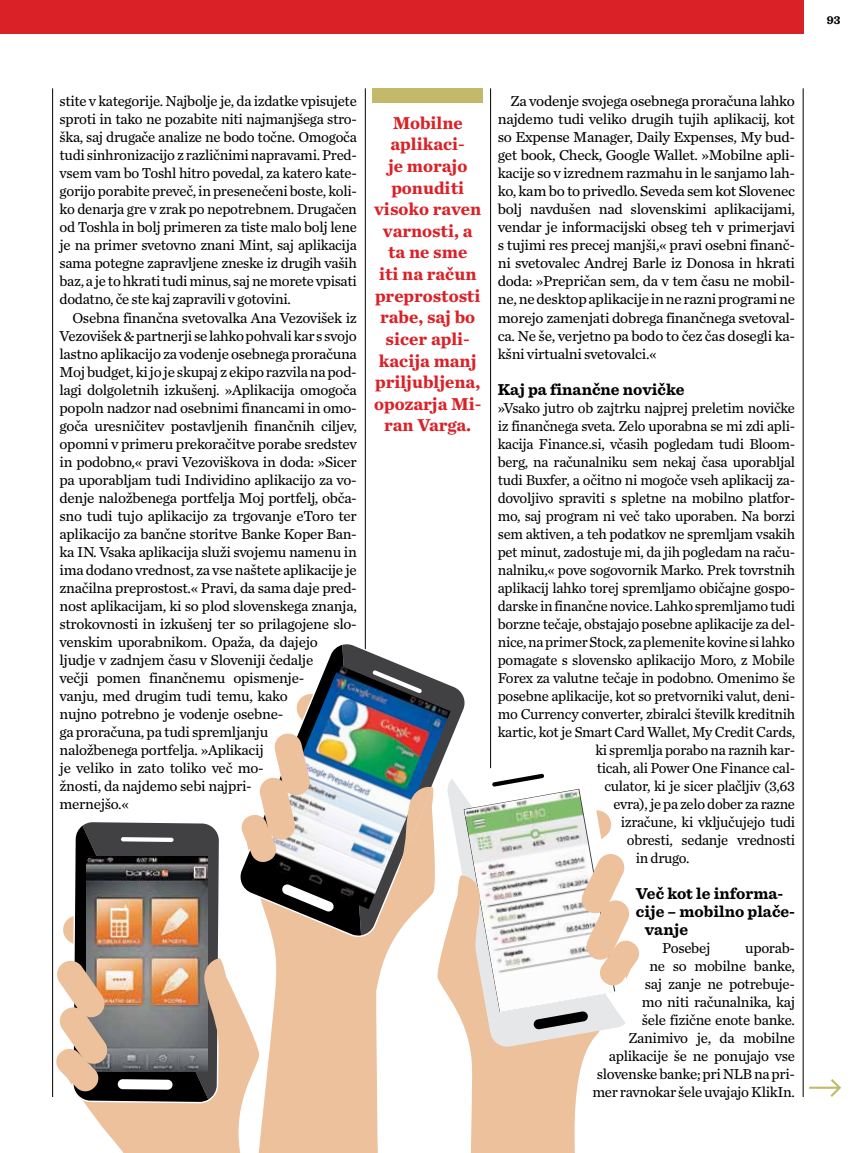
<style>
.page{position:relative;width:864px;height:1153px;background:#fff}
.page>*{position:absolute;margin:0;border:0;box-sizing:border-box;transform-origin:0 0}
.t1{font:700 18px/21.6px "Chronicle Text G2";color:#da2128;text-align:center}
.t2{font:700 16.5px "Sentinel";color:#000}
.t3{font:15px/18px "Chronicle Text G2";letter-spacing:-.02em;color:#000;text-align:justify}
.t4{font:700 12px "Sentinel";color:#000}
</style>
<div class="page">
<hr style="left:52px;top:88px;width:1px;height:1008px;background:#000">
<hr style="left:490px;top:88px;width:1px;height:1008px;background:#000">
<hr style="left:802px;top:88px;width:1px;height:1008px;background:#000">
<div style="left:0;top:0;width:803px;height:34px;background:#da2128"></div>
<hr style="left:365px;top:88px;width:1px;height:1008px;background:#000">
<svg style="left:469px;top:1047px;width:120px;height:105px;background:#eec7a6"></svg>
<svg style="left:465px;top:1029px;width:141px;height:18px;background:#ebd8c8"></svg>
<div style="left:311px;top:1029px;width:67px;height:123px;background:#ecc19c"></div>
<svg style="left:240px;top:644px;width:399px;height:385px"></svg>
<svg style="left:85px;top:913px;width:226px;height:239px;fill:#ecc19c"></svg>
<img style="left:56px;top:822px;width:173px;height:279px">
<div style="left:372px;top:88px;width:110px;height:14px;background:#c2b96b"></div>
<hr style="left:808px;top:1086px;width:30px;height:2px;background:#c2b96b">
<svg style="left:827px;top:1079px;width:14px;height:18px"></svg>
<p class="t3" style="left:60px;top:93px;width:298px">stite v kategorije. Najbolje je, da izdatke vpisujete</p>
<p class="t3" style="left:60px;top:111px;width:299px">sproti in tako ne pozabite niti najmanjšega stro-</p>
<p class="t3" style="left:60px;top:129px;width:299px">ška, saj drugače analize ne bodo točne. Omogoča</p>
<p class="t3" style="left:60px;top:147px;width:299px">tudi sinhronizacijo z različnimi napravami. Pred-</p>
<p class="t3" style="left:60px;top:165px;width:299px">vsem vam bo Toshl hitro povedal, za katero kate-</p>
<p class="t3" style="left:60px;top:183px;width:299px">gorijo porabite preveč, in presenečeni boste, koli-</p>
<p class="t3" style="left:60px;top:201px;width:299px">ko denarja gre v zrak po nepotrebnem. Drugačen</p>
<p class="t3" style="left:60px;top:219px;width:299px">od Toshla in bolj primeren za tiste malo bolj lene</p>
<p class="t3" style="left:60px;top:237px;width:299px">je na primer svetovno znani Mint, saj aplikacija</p>
<p class="t3" style="left:60px;top:255px;width:298px">sama potegne zapravljene zneske iz drugih vaših</p>
<p class="t3" style="left:60px;top:273px;width:299px">baz, a je to hkrati tudi minus, saj ne morete vpisati</p>
<p class="t3" style="left:60px;top:291px;width:233px">dodatno, če ste kaj zapravili v gotovini.</p>
<p class="t3" style="left:72px;top:309px;width:286px">Osebna finančna svetovalka Ana Vezovišek iz</p>
<p class="t3" style="left:60px;top:327px;width:299px">Vezovišek &amp; partnerji se lahko pohvali kar s svojo</p>
<p class="t3" style="left:60px;top:345px;width:299px">lastno aplikacijo za vodenje osebnega proračuna</p>
<p class="t3" style="left:60px;top:363px;width:299px">Moj budget, ki jo je skupaj z ekipo razvila na pod-</p>
<p class="t3" style="left:60px;top:381px;width:299px">lagi dolgoletnih izkušenj. »Aplikacija omogoča</p>
<p class="t3" style="left:60px;top:399px;width:299px">popoln nadzor nad osebnimi financami in omo-</p>
<p class="t3" style="left:60px;top:417px;width:299px">goča uresničitev postavljenih finančnih ciljev,</p>
<p class="t3" style="left:60px;top:435px;width:299px">opomni v primeru prekoračitve porabe sredstev</p>
<p class="t3" style="left:60px;top:453px;width:298px">in podobno,« pravi Vezoviškova in doda: »Sicer</p>
<p class="t3" style="left:60px;top:471px;width:299px">pa uporabljam tudi Individino aplikacijo za vo-</p>
<p class="t3" style="left:60px;top:489px;width:299px">denje naložbenega portfelja Moj portfelj, obča-</p>
<p class="t3" style="left:60px;top:507px;width:299px">sno tudi tujo aplikacijo za trgovanje eToro ter</p>
<p class="t3" style="left:60px;top:525px;width:299px">aplikacijo za bančne storitve Banke Koper Ban-</p>
<p class="t3" style="left:60px;top:543px;width:299px">ka IN. Vsaka aplikacija služi svojemu namenu in</p>
<p class="t3" style="left:60px;top:561px;width:299px">ima dodano vrednost, za vse naštete aplikacije je</p>
<p class="t3" style="left:60px;top:579px;width:299px">značilna preprostost.« Pravi, da sama daje pred-</p>
<p class="t3" style="left:60px;top:597px;width:299px">nost aplikacijam, ki so plod slovenskega znanja,</p>
<p class="t3" style="left:60px;top:615px;width:299px">strokovnosti in izkušenj ter so prilagojene slo-</p>
<p class="t3" style="left:60px;top:633px;width:259px">venskim uporabnikom. Opaža, da dajejo</p>
<p class="t3" style="left:60px;top:651px;width:255px">ljudje v zadnjem času v Sloveniji čedalje</p>
<p class="t3" style="left:60px;top:669px;width:246px">večji pomen finančnemu opismenje-</p>
<p class="t3" style="left:60px;top:687px;width:230px">vanju, med drugim tudi temu, kako</p>
<p class="t3" style="left:60px;top:705px;width:225px">nujno potrebno je vodenje osebne-</p>
<p class="t3" style="left:60px;top:723px;width:210px">ga proračuna, pa tudi spremljanju</p>
<p class="t3" style="left:60px;top:741px;width:205px">naložbenega portfelja. »Aplikacij</p>
<p class="t3" style="left:60px;top:759px;width:206px">je veliko in zato toliko več mo-</p>
<p class="t3" style="left:60px;top:777px;width:194px">žnosti, da najdemo sebi najpri-</p>
<p class="t3" style="left:60px;top:795px;width:71px">mernejšo.«</p>
<p class="t1" style="left:374px;top:112px;width:109px">Mobilne aplikaci-<br>je morajo ponuditi visoko raven varnosti, a ta ne sme<br>iti na račun preprostosti rabe, saj bo sicer apli&shy;kacija manj priljubljena, opozarja Mi&shy;ran Varga.</p>
<p class="t3" style="left:497px;top:93px;width:299px;text-indent:13px">Za vodenje svojega osebnega proračuna lahko najdemo tudi veliko drugih tujih aplikacij, kot so Expense Manager, Daily Expenses, My bud&shy;get book, Check, Google Wallet. »Mobilne apli&shy;kacije so v izrednem razmahu in le sanjamo lah&shy;ko, kam bo to privedlo. Seveda sem kot Slovenec bolj navdušen nad slovenskimi aplikacijami, vendar je informacijski obseg teh v primerjavi s tujimi res precej manjši,« pravi osebni finanč&shy;ni svetovalec Andrej Barle iz Donosa in hkrati doda: »Prepričan sem, da v tem času ne mobil&shy;ne, ne desktop aplikacije in ne razni programi ne morejo zamenjati dobrega finančnega svetoval&shy;ca. Ne še, verjetno pa bodo to čez čas dosegli ka&shy;kšni virtualni svetovalci.«</p>
<p class="t2" style="left:497px;top:376px;width:188px">Kaj pa finančne novičke</p>
<p class="t3" style="left:497px;top:399px;width:299px">»Vsako jutro ob zajtrku najprej preletim novičke</p>
<p class="t3" style="left:497px;top:417px;width:299px">iz finančnega sveta. Zelo uporabna se mi zdi apli-</p>
<p class="t3" style="left:497px;top:435px;width:299px">kacija Finance.si, včasih pogledam tudi Bloom-</p>
<p class="t3" style="left:497px;top:453px;width:299px">berg, na računalniku sem nekaj časa uporabljal</p>
<p class="t3" style="left:497px;top:471px;width:299px">tudi Buxfer, a očitno ni mogoče vseh aplikacij za-</p>
<p class="t3" style="left:497px;top:489px;width:299px">dovoljivo spraviti s spletne na mobilno platfor-</p>
<p class="t3" style="left:497px;top:507px;width:298px">mo, saj program ni več tako uporaben. Na borzi</p>
<p class="t3" style="left:497px;top:525px;width:298px">sem aktiven, a teh podatkov ne spremljam vsakih</p>
<p class="t3" style="left:497px;top:543px;width:299px">pet minut, zadostuje mi, da jih pogledam na raču-</p>
<p class="t3" style="left:497px;top:561px;width:299px">nalniku,« pove sogovornik Marko. Prek tovrstnih</p>
<p class="t3" style="left:497px;top:579px;width:299px">aplikacij lahko torej spremljamo običajne gospo-</p>
<p class="t3" style="left:497px;top:597px;width:299px">darske in finančne novice. Lahko spremljamo tudi</p>
<p class="t3" style="left:497px;top:615px;width:299px">borzne tečaje, obstajajo posebne aplikacije za del-</p>
<p class="t3" style="left:497px;top:633px;width:299px">nice, na primer Stock, za plemenite kovine si lahko</p>
<p class="t3" style="left:497px;top:651px;width:298px">pomagate s slovensko aplikacijo Moro, z Mobile</p>
<p class="t3" style="left:497px;top:669px;width:299px">Forex za valutne tečaje in podobno. Omenimo še</p>
<p class="t3" style="left:497px;top:687px;width:299px">posebne aplikacije, kot so pretvorniki valut, deni-</p>
<p class="t3" style="left:497px;top:705px;width:299px">mo Currency converter, zbiralci številk kreditnih</p>
<p class="t3" style="left:497px;top:723px;width:299px">kartic, kot je Smart Card Wallet, My Credit Cards,</p>
<p class="t3" style="left:595px;top:741px;width:201px">ki spremlja porabo na raznih kar-</p>
<p class="t3" style="left:596px;top:759px;width:200px">ticah, ali Power One Finance cal-</p>
<p class="t3" style="left:604px;top:777px;width:192px">culator, ki je sicer plačljiv (3,63</p>
<p class="t3" style="left:613px;top:795px;width:183px">evra), je pa zelo dober za razne</p>
<p class="t3" style="left:620px;top:813px;width:176px">izračune, ki vključujejo tudi</p>
<p class="t3" style="left:626px;top:831px;width:169px">obresti, sedanje vrednosti</p>
<p class="t3" style="left:635px;top:849px;width:55px">in drugo.</p>
<p class="t2" style="left:635px;top:880px;width:149px">Več kot le informa-</p>
<p class="t2" style="left:635px;top:898px;width:161px">cije – mobilno plače-</p>
<p class="t2" style="left:644px;top:916px;width:45px">vanje</p>
<p class="t3" style="left:662px;top:939px;width:50px">Posebej</p>
<p class="t3" style="left:592px;top:939px;width:204px;text-align:right">uporab-<br>ne so mobilne banke,<br>saj zanje ne potrebuje-<br>mo niti računalnika, kaj<br>šele fizične enote banke.<br>Zanimivo je, da mobilne aplikacije še ne ponujajo vse slovenske banke; pri NLB na pri&shy;mer ravnokar šele uvajajo KlikIn.</p>
<p class="t4" style="left:826px;top:11px;width:15px">93</p>
</div>
